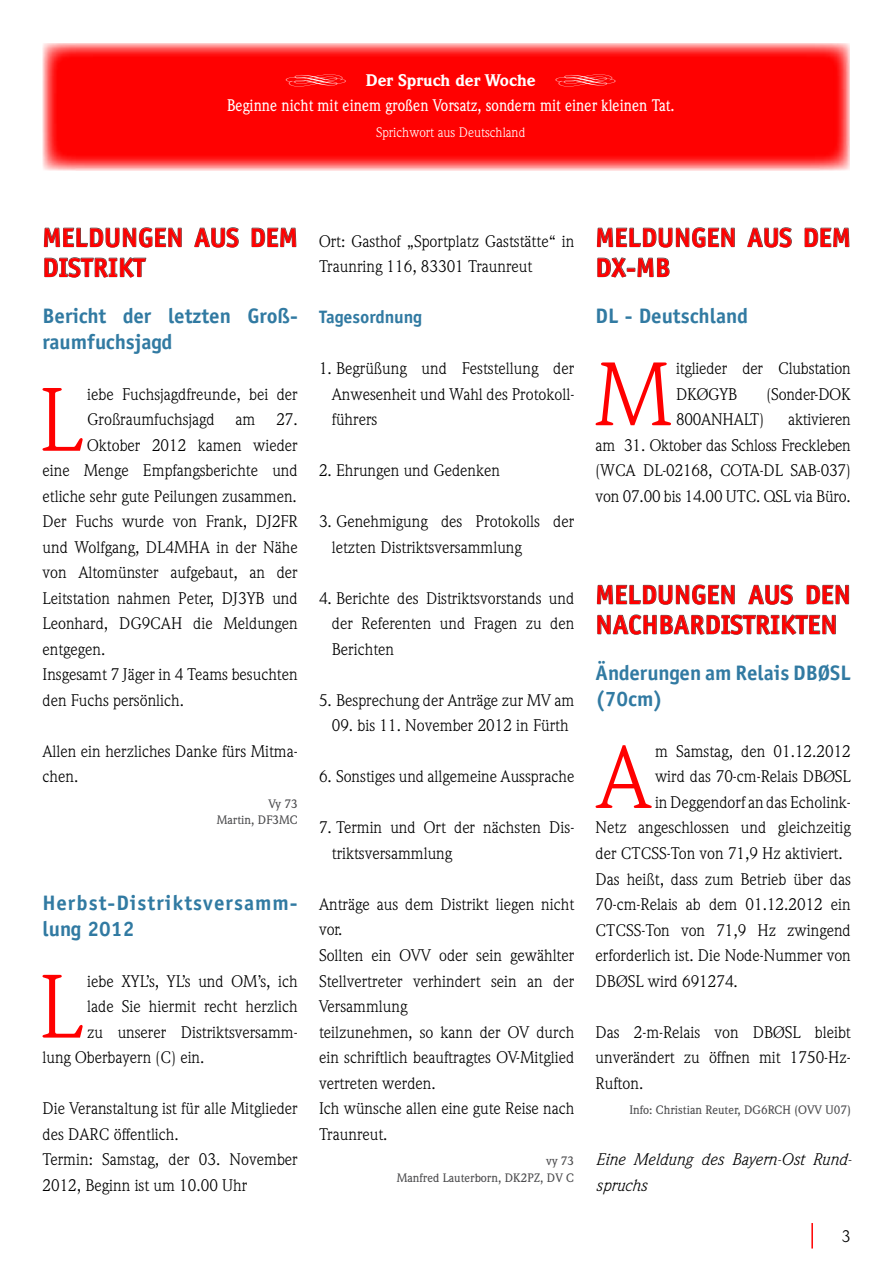
<style>
.page{position:relative;width:893px;height:1263px;background:#fff}
.page>*{position:absolute;margin:0;border:0;box-sizing:border-box;transform-origin:0 0}
.t1{font:88.2px "Weidemann LT";color:#f00}
.t2{font:700 27px/30px "Officina Sans LT";color:#f00}
.t3{font:700 21px/25.5px "Officina Sans LT";color:#317aa2}
.t4{font:700 21px/25.5px "Officina Sans LT";letter-spacing:.05em;color:#317aa2}
.t5{font:700 18px "Officina Sans LT";color:#317aa2}
.t6{font:16.5px/25.5px "Weidemann LT";color:#000}
.t7{font:500 16.5px/25.5px "Weidemann LT";color:#fff;text-align:center;scale:.9 1}
.t8{font:italic 16.5px/25.5px "Weidemann LT";color:#000}
.t9{font:13.5px "Weidemann LT";color:#fff}
.t10{font:500 12px/16.5px "Weidemann LT";color:#4b4b4d;text-align:right}
.s1{font-family:"Type Embellishments One Plain";font-weight:400}
.s2{font-weight:900}
</style>
<div class="page">
<svg style="left:43px;top:43px;width:807px;height:127px;background:#ff1717"></svg>
<hr style="left:811px;top:1223px;width:2px;height:25px;background:#f00">
<svg style="left:194px;top:227px;width:45px;height:21px"></svg>
<svg style="left:252px;top:227px;width:44px;height:21px"></svg>
<svg style="left:44px;top:227px;width:138px;height:51px"></svg>
<svg style="left:747px;top:227px;width:45px;height:21px"></svg>
<svg style="left:805px;top:227px;width:44px;height:21px"></svg>
<svg style="left:597px;top:227px;width:138px;height:51px"></svg>
<svg style="left:597px;top:584px;width:252px;height:51px"></svg>
<p class="t7" style="left:227px;top:67px;width:499px"><span class="s1">5</span> <span class="s2">Der Spruch der Woche</span> <span class="s1">5<br></span>Beginne nicht mit einem großen Vorsatz, sondern mit einer kleinen Tat.</p>
<p class="t9" style="left:376px;top:124px;width:151px">Sprichwort aus Deutschland</p>
<h2 class="t2" style="left:43px;top:222px;width:257px">MELDUNGEN AUS DEM<br>DISTRIKT</h2>
<p class="t3" style="left:43px;top:303px;width:257px">Bericht der letzten Groß&shy;raumfuchsjagd</p>
<h1 class="t1" style="left:39px;top:368px;width:46px">L</h1>
<p class="t6" style="left:87px;top:381px;width:212px">iebe Fuchsjagdfreunde, bei der<br>Großraumfuchsjagd</p>
<p class="t6" style="left:236px;top:407px;width:21px">am</p>
<p class="t6" style="left:276px;top:407px;width:23px">27.</p>
<p class="t6" style="left:87px;top:432px;width:212px">Oktober 2012 kamen wieder</p>
<p class="t6" style="left:43px;top:458px;width:257px">eine Menge Empfangsberichte und</p>
<p class="t6" style="left:43px;top:483px;width:256px">etliche sehr gute Peilungen zusammen.</p>
<p class="t6" style="left:43px;top:509px;width:257px">Der Fuchs wurde von Frank, DJ2FR</p>
<p class="t6" style="left:43px;top:534px;width:257px">und Wolfgang, DL4MHA in der Nähe</p>
<p class="t6" style="left:43px;top:560px;width:257px">von Altomünster aufgebaut, an der</p>
<p class="t6" style="left:43px;top:585px;width:257px">Leitstation nahmen Peter, DJ3YB und</p>
<p class="t6" style="left:43px;top:611px;width:257px">Leonhard, DG9CAH die Meldungen</p>
<p class="t6" style="left:43px;top:636px;width:64px">entgegen.</p>
<p class="t6" style="left:43px;top:662px;width:257px">Insgesamt 7 Jäger in 4 Teams besuchten</p>
<p class="t6" style="left:43px;top:687px;width:143px">den Fuchs persönlich.</p>
<p class="t6" style="left:43px;top:738px;width:257px">Allen ein herzliches Danke fürs Mitma&shy;chen.</p>
<p class="t10" style="left:217px;top:796px;width:82px">Vy 73<br>Martin, DF3MC</p>
<p class="t4" style="left:43px;top:890px;width:257px">Herbst-Distriktsversamm&shy;lung 2012</p>
<h1 class="t1" style="left:39px;top:955px;width:46px">L</h1>
<p class="t6" style="left:87px;top:968px;width:212px">iebe XYL’s, YL’s und OM’s, ich</p>
<p class="t6" style="left:87px;top:993px;width:212px">lade Sie hiermit recht herzlich</p>
<p class="t6" style="left:87px;top:1019px;width:212px">zu unserer Distriktsversamm-</p>
<p class="t6" style="left:43px;top:1044px;width:163px">lung Oberbayern (C) ein.</p>
<p class="t6" style="left:43px;top:1095px;width:257px">Die Veranstaltung ist für alle Mitglieder des DARC öffentlich.<br>Termin: Samstag, der 03. November<br>2012, Beginn ist um 10.00 Uhr</p>
<p class="t6" style="left:319px;top:228px;width:257px">Ort: Gasthof „Sportplatz Gaststätte“ in<br>Traunring 116, 83301 Traunreut</p>
<p class="t5" style="left:319px;top:306px;width:105px">Tagesordnung</p>
<p class="t6" style="left:332px;top:356px;width:244px;text-align:justify;text-indent:-13px">1. Begrüßung und Feststellung der Anwesenheit und Wahl des Protokoll&shy;führers</p>
<p class="t6" style="left:319px;top:458px;width:182px">2. Ehrungen und Gedenken</p>
<p class="t6" style="left:332px;top:509px;width:244px;text-indent:-13px">3. Genehmigung des Protokolls der letzten Distriktsversammlung</p>
<p class="t6" style="left:332px;top:585px;width:244px;text-align:justify;text-indent:-13px">4. Berichte des Distriktsvorstands und der Referenten und Fragen zu den Berichten</p>
<p class="t6" style="left:319px;top:687px;width:257px">5. Besprechung der Anträge zur MV am</p>
<p class="t6" style="left:332px;top:713px;width:238px">09. bis 11. November 2012 in Fürth</p>
<p class="t6" style="left:319px;top:764px;width:257px">6. Sonstiges und allgemeine Aussprache</p>
<p class="t6" style="left:332px;top:815px;width:244px;text-indent:-13px">7. Termin und Ort der nächsten Dis&shy;triktsversammlung</p>
<p class="t6" style="left:319px;top:891px;width:257px">Anträge aus dem Distrikt liegen nicht vor.<br>Sollten ein OVV oder sein gewählter<br>Stellvertreter verhindert sein an der<br>Versammlung<br>teilzunehmen, so kann der OV durch ein schriftlich beauftragtes OV-Mitglied vertreten werden.<br>Ich wünsche allen eine gute Reise nach<br>Traunreut.</p>
<p class="t10" style="left:397px;top:1153px;width:179px">vy 73<br>Manfred Lauterborn, DK2PZ, DV C</p>
<h2 class="t2" style="left:596px;top:222px;width:257px">MELDUNGEN AUS DEM<br>DX-MB</h2>
<p class="t3" style="left:596px;top:303px;width:154px">DL - Deutschland</p>
<h1 class="t1" style="left:595px;top:343px;width:78px">M</h1>
<p class="t6" style="left:676px;top:356px;width:176px">itglieder der Clubstation<br>DKØGYB</p>
<p class="t6" style="left:767px;top:381px;width:86px">(Sonder-DOK</p>
<p class="t6" style="left:676px;top:407px;width:90px">800ANHALT)</p>
<p class="t6" style="left:596px;top:407px;width:257px;text-align:justify;text-indent:193px">aktivieren am 31. Oktober das Schloss Freckleben (WCA DL-02168, COTA-DL SAB-037) von 07.00 bis 14.00 UTC. QSL via Büro.</p>
<h2 class="t2" style="left:596px;top:579px;width:257px">MELDUNGEN AUS DEN<br>NACHBARDISTRIKTEN</h2>
<p class="t3" style="left:596px;top:660px;width:257px">Änderungen am Relais DBØSL (70cm)</p>
<h1 class="t1" style="left:597px;top:725px;width:55px">A</h1>
<p class="t6" style="left:655px;top:738px;width:197px">m Samstag, den 01.12.2012</p>
<p class="t6" style="left:655px;top:764px;width:197px">wird das 70-cm-Relais DBØSL</p>
<p class="t6" style="left:655px;top:789px;width:197px">in Deggendorf an das Echolink-</p>
<p class="t6" style="left:596px;top:815px;width:257px">Netz angeschlossen und gleichzeitig</p>
<p class="t6" style="left:596px;top:840px;width:249px">der CTCSS-Ton von 71,9 Hz aktiviert.</p>
<p class="t6" style="left:596px;top:866px;width:257px">Das heißt, dass zum Betrieb über das</p>
<p class="t6" style="left:596px;top:891px;width:257px">70-cm-Relais ab dem 01.12.2012 ein</p>
<p class="t6" style="left:596px;top:917px;width:257px">CTCSS-Ton von 71,9 Hz zwingend</p>
<p class="t6" style="left:596px;top:942px;width:257px">erforderlich ist. Die Node-Nummer von</p>
<p class="t6" style="left:596px;top:968px;width:144px">DBØSL wird 691274.</p>
<p class="t6" style="left:596px;top:1019px;width:257px;text-align:justify">Das 2-m-Relais von DBØSL bleibt unverändert zu öffnen mit 1750-Hz-Rufton.</p>
<p class="t10" style="left:629px;top:1102px;width:223px">Info: Christian Reuter, DG6RCH (OVV U07)</p>
<p class="t8" style="left:596px;top:1146px;width:258px">Eine Meldung des Bayern-Ost Rund&shy;spruchs</p>
<p class="t6" style="left:842px;top:1223px;width:10px">3</p>
</div>
